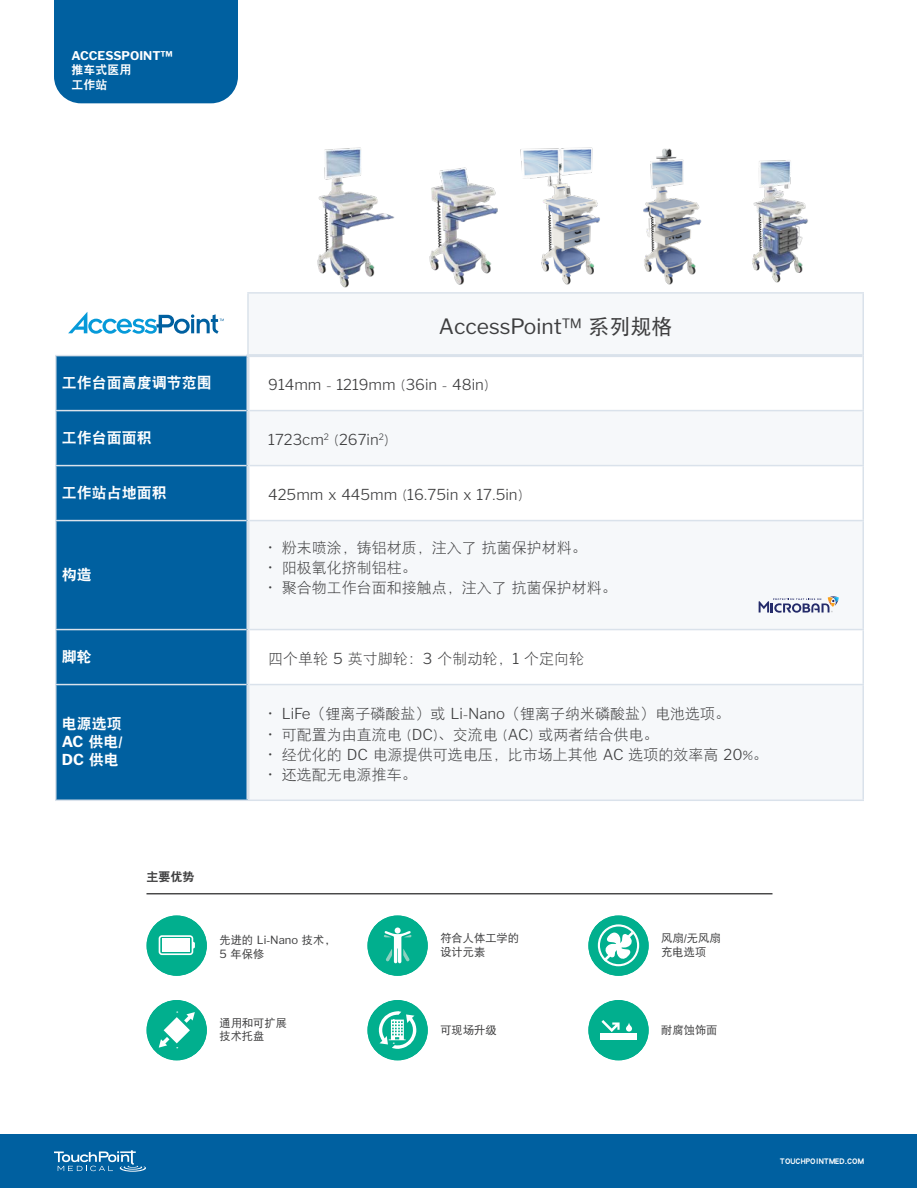
<style>
.page{position:relative;width:918px;height:1188px;background:#fff}
.page>*{position:absolute;margin:0;border:0;box-sizing:border-box;transform-origin:0 0}
.Product_Specs{font:21px "Libre Franklin";color:#3e3e3f}
.Product_Specs-2{font:15px "DFP Hei W3";color:#3e3e3f}
.Product_Specs-3{font:300 15px "Libre Franklin";color:#3e3e3f}
.Product_Specs-4{font:15px/18px "DFP Hei W9";color:#fff;text-align:justify}
.Category_Tab{font:700 12px/14.4px "Libre Franklin";color:#fff}
.Title_-_Key_Benefits{font:12px "DFP Hei W9";color:#3e3e3f}
.Product_Specs-5{font:11.25px/13.5px "DFP Hei W5";color:#3e3e3f}
.t1{font:9px "DFP Hei W9";color:#fff}
.s1{font-family:"DFP Hei W9";font-weight:400}
.s2{font-family:"DFP Hei W5"}
.s3{font-family:"DFP Hei W3";font-weight:400}
.s4{font-family:"Libre Franklin";font-weight:100}
.s5{font-family:"Libre Franklin";font-weight:300}
.s6{font-family:"Libre Franklin";font-weight:700}
.s7{font-family:"Libre Franklin"}
</style>
<div class="page">
<div style="left:0;top:1134px;width:917px;height:54px;background:#0060a0"></div>
<svg style="left:54px;top:1150px;width:92px;height:22px"></svg>
<div style="left:54px;top:0;width:184px;height:103px;background:#0060a0"></div>
<hr style="left:147px;top:893px;width:625px;height:1px;background:#3e3e3f">
<div style="left:146px;top:915px;width:61px;height:61px;background:#01af8e;border-radius:50%"></div>
<svg style="left:159px;top:935px;width:36px;height:20px"></svg>
<div style="left:162px;top:939px;width:28px;height:13px;background:#fff"></div>
<div style="left:146px;top:1000px;width:61px;height:60px;background:#01af8e;border-radius:50%"></div>
<svg style="left:159px;top:1012px;width:36px;height:37px"></svg>
<div style="left:367px;top:915px;width:61px;height:61px;background:#01af8e;border-radius:50%"></div>
<svg style="left:384px;top:928px;width:27px;height:35px"></svg>
<div style="left:588px;top:915px;width:61px;height:61px;background:#01af8e;border-radius:50%"></div>
<svg style="left:598px;top:924px;width:41px;height:42px"></svg>
<div style="left:588px;top:1000px;width:61px;height:60px;background:#01af8e;border-radius:50%"></div>
<svg style="left:601px;top:1020px;width:19px;height:12px"></svg>
<svg style="left:626px;top:1023px;width:6px;height:9px"></svg>
<div style="left:600px;top:1033px;width:37px;height:7px;background:#fff"></div>
<div style="left:367px;top:1000px;width:61px;height:60px;background:#01af8e;border-radius:50%"></div>
<svg style="left:379px;top:1011px;width:37px;height:38px"></svg>
<img style="left:429px;top:168px;width:69px;height:117px">
<img style="left:752px;top:160px;width:56px;height:123px">
<img style="left:317px;top:148px;width:78px;height:139px">
<img style="left:520px;top:148px;width:80px;height:137px">
<div style="left:248px;top:293px;width:615px;height:63px;background:#f6f8fa"></div>
<div style="left:57px;top:356px;width:189px;height:444px;background:#0060a0"></div>
<svg style="left:249px;top:411px;width:613px;height:389px;fill:#f6f8fa"></svg>
<hr style="left:247px;top:294px;width:2px;height:60px;background:#dae2eb">
<hr style="left:862px;top:294px;width:2px;height:62px;background:#dae2eb">
<hr style="left:862px;top:356px;width:2px;height:54px;background:#dae2eb">
<hr style="left:862px;top:411px;width:2px;height:54px;background:#dae2eb">
<hr style="left:862px;top:466px;width:2px;height:54px;background:#dae2eb">
<hr style="left:862px;top:521px;width:2px;height:108px;background:#dae2eb">
<hr style="left:862px;top:630px;width:2px;height:54px;background:#dae2eb">
<hr style="left:862px;top:685px;width:2px;height:115px;background:#dae2eb">
<hr style="left:247px;top:292px;width:617px;height:2px;background:#dae2eb">
<hr style="left:55px;top:356px;width:2px;height:54px;background:#dae2eb">
<hr style="left:55px;top:410px;width:192px;height:1px;background:#dae2eb">
<hr style="left:55px;top:411px;width:2px;height:54px;background:#dae2eb">
<hr style="left:249px;top:410px;width:615px;height:1px;background:#dae2eb">
<hr style="left:55px;top:465px;width:192px;height:1px;background:#dae2eb">
<hr style="left:55px;top:466px;width:2px;height:54px;background:#dae2eb">
<hr style="left:249px;top:465px;width:615px;height:1px;background:#dae2eb">
<hr style="left:55px;top:520px;width:192px;height:1px;background:#dae2eb">
<hr style="left:55px;top:521px;width:2px;height:108px;background:#dae2eb">
<hr style="left:249px;top:520px;width:615px;height:1px;background:#dae2eb">
<hr style="left:55px;top:629px;width:192px;height:1px;background:#dae2eb">
<hr style="left:55px;top:630px;width:2px;height:54px;background:#dae2eb">
<hr style="left:249px;top:629px;width:615px;height:1px;background:#dae2eb">
<hr style="left:55px;top:684px;width:192px;height:1px;background:#dae2eb">
<hr style="left:55px;top:685px;width:2px;height:115px;background:#dae2eb">
<hr style="left:249px;top:684px;width:615px;height:1px;background:#dae2eb">
<hr style="left:55px;top:800px;width:193px;height:1px;background:#dae2eb">
<hr style="left:248px;top:800px;width:616px;height:1px;background:#dae2eb">
<hr style="left:55px;top:355px;width:192px;height:1px;background:#dae2eb">
<hr style="left:246px;top:357px;width:3px;height:54px;background:#dae2eb">
<hr style="left:246px;top:411px;width:3px;height:55px;background:#dae2eb">
<hr style="left:246px;top:466px;width:3px;height:55px;background:#dae2eb">
<hr style="left:246px;top:521px;width:3px;height:109px;background:#dae2eb">
<hr style="left:246px;top:630px;width:3px;height:55px;background:#dae2eb">
<hr style="left:246px;top:685px;width:3px;height:115px;background:#dae2eb">
<hr style="left:246px;top:354px;width:617px;height:3px;background:#dae2eb">
<svg style="left:759px;top:596px;width:80px;height:17px"></svg>
<svg style="left:68px;top:312px;width:156px;height:22px"></svg>
<img style="left:643px;top:148px;width:59px;height:137px">
<p class="Category_Tab" style="left:71px;top:48px;width:103px">ACCESSPOINT™<span class="s1">推车式医用<br>工作站</span></p>
<p class="Product_Specs" style="left:439px;top:314px;width:235px">AccessPoint™ <span class="s2">系列规格</span></p>
<p class="Product_Specs-4" style="left:62px;top:373px;width:152px">工作台面高度调节范围</p>
<p class="Product_Specs-3" style="left:268px;top:376px;width:222px">914mm <span class="s3">-</span> 1219mm <span class="s3">(</span>36in <span class="s3">-</span> 48in<span class="s3">)</span></p>
<p class="Product_Specs-4" style="left:62px;top:428px;width:92px">工作台面面积</p>
<p class="Product_Specs-3" style="left:268px;top:431px;width:122px">1723cm<sup>2</sup> <span class="s3">(</span>267in<sup>2</sup><span class="s3">)</span></p>
<p class="Product_Specs-4" style="left:62px;top:483px;width:107px">工作站占地面积</p>
<p class="Product_Specs-3" style="left:268px;top:486px;width:256px">425mm x 445mm <span class="s3">(</span>16<span class="s3">.</span>75in x 17<span class="s3">.</span>5in<span class="s3">)</span></p>
<p class="Product_Specs-4" style="left:62px;top:565px;width:31px">构造</p>
<p class="Product_Specs-2" style="left:268px;top:539px;width:320px"><span class="s4">•</span> 粉末喷涂，铸铝材质，注入了 抗菌保护材料。</p>
<p class="Product_Specs-2" style="left:268px;top:559px;width:150px"><span class="s4">•</span> 阳极氧化挤制铝柱。</p>
<p class="Product_Specs-2" style="left:268px;top:580px;width:350px"><span class="s4">•</span> 聚合物工作台面和接触点，注入了 抗菌保护材料。</p>
<p class="Product_Specs-4" style="left:62px;top:647px;width:31px">脚轮</p>
<p class="Product_Specs-2" style="left:268px;top:651px;width:318px">四个单轮 <span class="s5">5</span> 英寸脚轮：<span class="s5">3</span> 个制动轮，<span class="s5">1</span> 个定向轮</p>
<p class="Product_Specs-4" style="left:62px;top:714px;width:62px">电源选项<span class="s6">AC</span> 供电/ <span class="s6">DC</span> 供电</p>
<p class="Product_Specs-2" style="left:268px;top:706px;width:463px"><span class="s4">•</span> <span class="s5">LiFe</span>（锂离子磷酸盐）或 <span class="s5">Li</span>-<span class="s5">Nano</span>（锂离子纳米磷酸盐）电池选项。</p>
<p class="Product_Specs-2" style="left:268px;top:726px;width:392px"><span class="s4">•</span> 可配置为由直流电 (<span class="s5">DC</span>)、交流电 (<span class="s5">AC</span>) 或两者结合供电。</p>
<p class="Product_Specs-2" style="left:268px;top:746px;width:501px"><span class="s4">•</span> 经优化的 <span class="s5">DC</span> 电源提供可选电压，比市场上其他 <span class="s5">AC</span> 选项的效率高 <span class="s5">20</span>%。</p>
<p class="Product_Specs-2" style="left:268px;top:767px;width:150px"><span class="s4">•</span> 还选配无电源推车。</p>
<p class="Title_-_Key_Benefits" style="left:147px;top:870px;width:49px">主要优势</p>
<p class="Product_Specs-5" style="left:219px;top:933px;width:118px">先进的 <span class="s7">Li</span>-<span class="s7">Nano</span> 技术，<br><span class="s7">5</span> 年保修</p>
<p class="Product_Specs-5" style="left:219px;top:1016px;width:69px">通用和可扩展技术托盘</p>
<p class="Product_Specs-5" style="left:440px;top:931px;width:80px">符合人体工学的设计元素</p>
<p class="Product_Specs-5" style="left:661px;top:931px;width:61px">风扇/无风扇充电选项</p>
<p class="Product_Specs-5" style="left:440px;top:1023px;width:58px">可现场升级</p>
<p class="Product_Specs-5" style="left:661px;top:1023px;width:58px">耐腐蚀饰面</p>
<p class="t1" style="left:780px;top:1156px;width:86px">TOUCHPOINTMED.COM</p>
</div>
